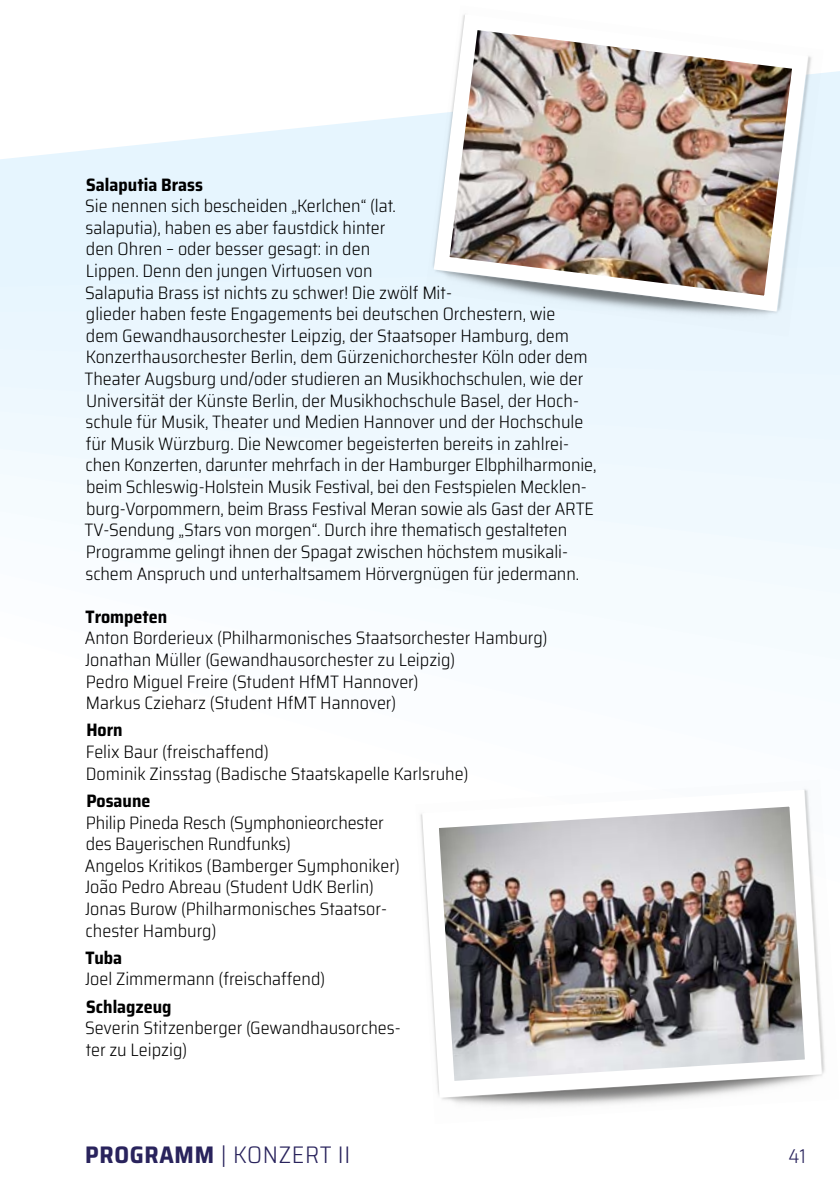
<style>
.page{position:relative;width:840px;height:1191px;background:#fff}
.page>*{position:absolute;margin:0;border:0;box-sizing:border-box;transform-origin:0 0}
.t1{font:700 semi-condensed 24px "Saira";letter-spacing:.03em;color:#29235c}
.t2{font:300 semi-condensed 24px "Saira";color:#29235c}
.t3{font:300 semi-condensed 20px "Saira";color:#29235c}
.t4{font:300 semi-condensed 18px/21.6px "Saira";color:#000}
.t5{font:700 semi-condensed 18px "Saira";color:#000}
.s1{font-weight:300}
</style>
<div class="page">
<div style="left:682px;top:571px;width:157px;height:22px;background:#f3fafe"></div>
<div style="left:528px;top:549px;width:311px;height:22px;background:#f3fafe"></div>
<div style="left:374px;top:527px;width:465px;height:22px;background:#f3fafe"></div>
<div style="left:220px;top:505px;width:619px;height:22px;background:#f3fafe"></div>
<div style="left:73px;top:484px;width:766px;height:21px;background:#f0f9fe"></div>
<div style="left:0;top:462px;width:839px;height:22px;background:#f0f9fe"></div>
<div style="left:0;top:440px;width:839px;height:22px;background:#f0f9fe"></div>
<div style="left:0;top:418px;width:839px;height:22px;background:#eef8fe"></div>
<div style="left:0;top:396px;width:839px;height:22px;background:#ecf7fe"></div>
<div style="left:0;top:375px;width:839px;height:21px;background:#ecf7fe"></div>
<div style="left:0;top:353px;width:839px;height:22px;background:#ecf7fe"></div>
<div style="left:0;top:331px;width:839px;height:22px;background:#eaf6fe"></div>
<div style="left:0;top:311px;width:839px;height:20px;background:#eaf6fe"></div>
<div style="left:0;top:299px;width:839px;height:12px;background:#e8f6fe"></div>
<div style="left:0;top:287px;width:839px;height:12px;background:#e8f6fe"></div>
<div style="left:0;top:274px;width:839px;height:13px;background:#e6f5fe"></div>
<div style="left:0;top:166px;width:839px;height:108px;background:#e6f5fe"></div>
<svg style="left:0;top:71px;width:839px;height:95px"></svg>
<div style="left:425px;top:71px;width:398px;height:265px;background:#eaf6fe"></div>
<img style="left:425px;top:14px;width:390px;height:305px">
<img style="left:420px;top:789px;width:405px;height:317px">
<p class="t5" style="left:86px;top:170px;width:118px">Salaputia Brass</p>
<p class="t4" style="left:84px;top:195px;width:513px">Sie nennen sich bescheiden „Kerlchen“ (lat.<br>salaputia), haben es aber faustdick hinter<br>den Ohren – oder besser gesagt: in den<br>Lippen. Denn den jungen Virtuosen von<br>Salaputia Brass ist nichts zu schwer! Die zwölf Mit-<br>glieder haben feste Engagements bei deutschen Orchestern, wie<br>dem Gewandhausorchester Leipzig, der Staatsoper Hamburg, dem Konzerthausorchester Berlin, dem Gürzenichorchester Köln oder dem Theater Augsburg und/oder studieren an Musikhochschulen, wie der Universität der Künste Berlin, der Musikhochschule Basel, der Hoch&shy;schule für Musik, Theater und Medien Hannover und der Hochschule für Musik Würzburg. Die Newcomer begeisterten bereits in zahlrei&shy;chen Konzerten, darunter mehrfach in der Hamburger Elbphilharmonie, beim Schleswig-Holstein Musik Festival, bei den Festspielen Mecklen&shy;burg-Vorpommern, beim Brass Festival Meran sowie als Gast der ARTE TV-Sendung „Stars von morgen“. Durch ihre thematisch gestalteten Programme gelingt ihnen der Spagat zwischen höchstem musikali&shy;schem Anspruch und unterhaltsamem Hörvergnügen für jedermann.</p>
<p class="t5" style="left:86px;top:602px;width:83px">Trompeten</p>
<p class="t4" style="left:85px;top:627px;width:464px">Anton Borderieux (Philharmonisches Staatsorchester Hamburg)<br>Jonathan Müller (Gewandhausorchester zu Leipzig)<br>Pedro Miguel Freire (Student HfMT Hannover)<br>Markus Czieharz (Student HfMT Hannover)</p>
<p class="t5" style="left:86px;top:716px;width:38px">Horn</p>
<p class="t4" style="left:86px;top:740px;width:384px">Felix Baur (freischaffend)<br>Dominik Zinsstag (Badische Staatskapelle Karlsruhe)</p>
<p class="t5" style="left:86px;top:787px;width:65px">Posaune</p>
<p class="t4" style="left:85px;top:811px;width:316px">Philip Pineda Resch (Symphonieorchester des Bayerischen Rundfunks)<br>Angelos Kritikos (Bamberger Symphoniker)<br>João Pedro Abreau (Student UdK Berlin)<br>Jonas Burow (Philharmonisches Staatsor&shy;chester Hamburg)</p>
<p class="t5" style="left:86px;top:943px;width:38px">Tuba</p>
<p class="t4" style="left:85px;top:968px;width:242px">Joel Zimmermann (freischaffend)</p>
<p class="t5" style="left:86px;top:992px;width:87px">Schlagzeug</p>
<p class="t4" style="left:85px;top:1017px;width:317px">Severin Stitzenberger (Gewandhausorches&shy;ter zu Leipzig)</p>
<h1 class="t1" style="left:85px;top:1136px;width:163px">Programm <span class="s1">| konze</span></h1>
<h1 class="t2" style="left:305px;top:1136px;width:47px">rt II</h1>
<p class="t3" style="left:787px;top:1140px;width:19px">41</p>
</div>
